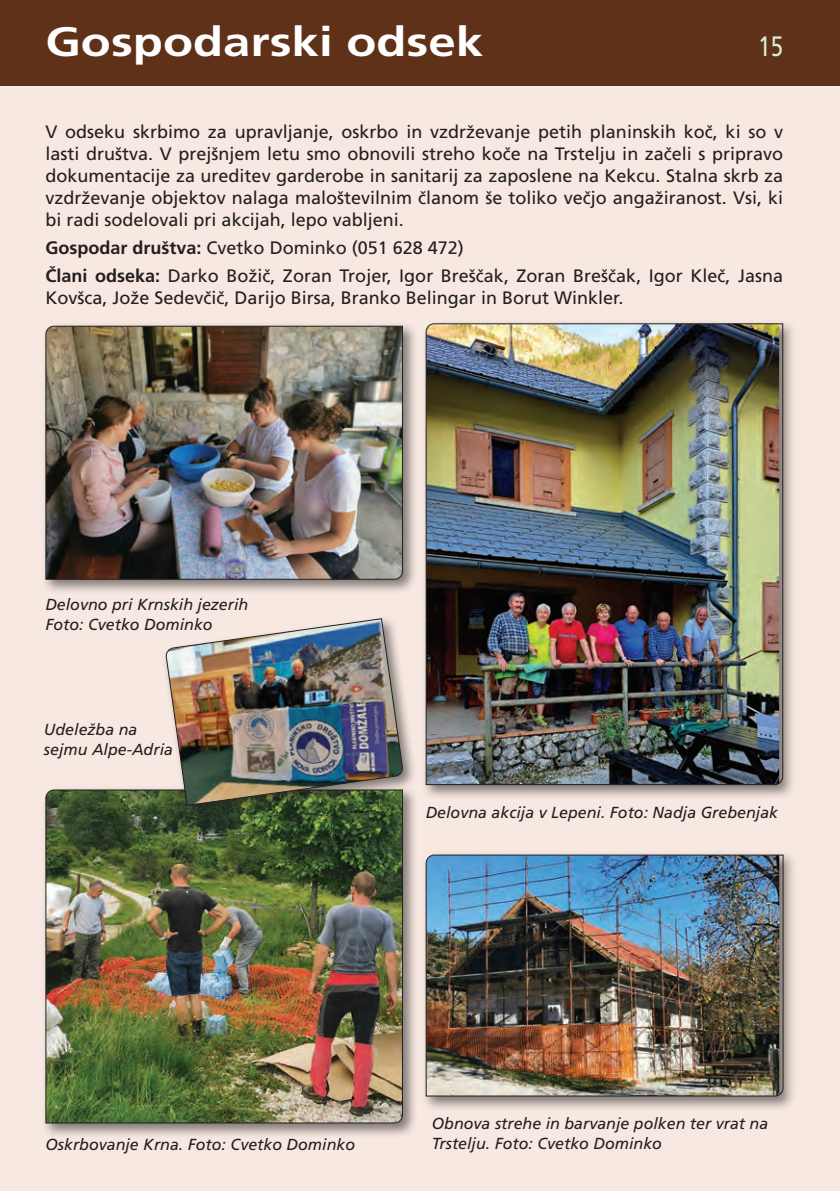
<style>
.page{position:relative;width:840px;height:1191px;background:#fff}
.page>*{position:absolute;margin:0;border:0;box-sizing:border-box;transform-origin:0 0}
.t1{font:700 41px "Frutiger LT Pro";color:#fff;scale:1.2 1}
.t2{font:28px "Frutiger LT Pro";color:#daecd4;scale:.8 1}
.t3{font:18px/22px "Frutiger LT Pro";color:#231f20;text-align:justify}
.t4{font:italic 16px/20px "Frutiger LT Pro";color:#231f20}
.s1{font-weight:700}
</style>
<div class="page">
<div style="left:0;top:85px;width:839px;height:1106px;background:#f7e9e1"></div>
<div style="left:0;top:0;width:839px;height:85px;background:#603119"></div>
<div style="left:41px;top:321px;width:377px;height:274px;background:#231f20;opacity:.55"></div>
<img style="left:45px;top:325px;width:358px;height:255px">
<div style="left:421px;top:319px;width:377px;height:481px;background:#231f20;opacity:.55"></div>
<img style="left:425px;top:323px;width:358px;height:462px">
<div style="left:421px;top:850px;width:377px;height:261px;background:#231f20;opacity:.55"></div>
<img style="left:425px;top:854px;width:358px;height:243px">
<div style="left:41px;top:785px;width:377px;height:354px;background:#231f20;opacity:.55"></div>
<img style="left:45px;top:789px;width:358px;height:335px">
<div style="left:162px;top:615px;width:255px;height:205px;background:#231f20;opacity:.55"></div>
<img style="left:166px;top:617px;width:237px;height:189px">
<h1 class="t1" style="left:45px;top:18px;width:366px">Gospodarski odsek</h1>
<h2 class="t2" style="left:757px;top:30px;width:33px">15</h2>
<p class="t3" style="left:45px;top:121px;width:739px">V odseku skrbimo za upravljanje, oskrbo in vzdrževanje petih planinskih koč, ki so v lasti društva. V prejšnjem letu smo obnovili streho koče na Trstelju in začeli s pripravo dokumentacije za ureditev garderobe in sanitarij za zaposlene na Kekcu. Stalna skrb za vzdrževanje objektov nalaga maloštevilnim članom še toliko večjo angažiranost. Vsi, ki bi radi sodelovali pri akcijah, lepo vabljeni.</p>
<p class="t3" style="left:45px;top:234px;width:739px;line-height:27.6px"><span class="s1">Gospodar društva:</span> Cvetko Dominko (051 628 472)<br><span class="s1">Člani odseka:</span> Darko Božič, Zoran Trojer, Igor Breščak, Zoran Breščak, Igor Kleč, Jasna</p>
<p class="t3" style="left:45px;top:286px;width:579px">Kovšca, Jože Sedevčič, Darijo Birsa, Branko Belingar in Borut Winkler.</p>
<p class="t4" style="left:45px;top:594px;width:204px">Delovno pri Krnskih jezerih<br>Foto: Cvetko Dominko</p>
<p class="t4" style="left:44px;top:719px;width:130px">Udeležba na sejmu Alpe-Adria</p>
<p class="t4" style="left:425px;top:802px;width:354px">Delovna akcija v Lepeni. Foto: Nadja Grebenjak</p>
<p class="t4" style="left:45px;top:1134px;width:311px">Oskrbovanje Krna. Foto: Cvetko Dominko</p>
<p class="t4" style="left:431px;top:1113px;width:338px">Obnova strehe in barvanje polken ter vrat na<br>Trstelju. Foto: Cvetko Dominko</p>
</div>
